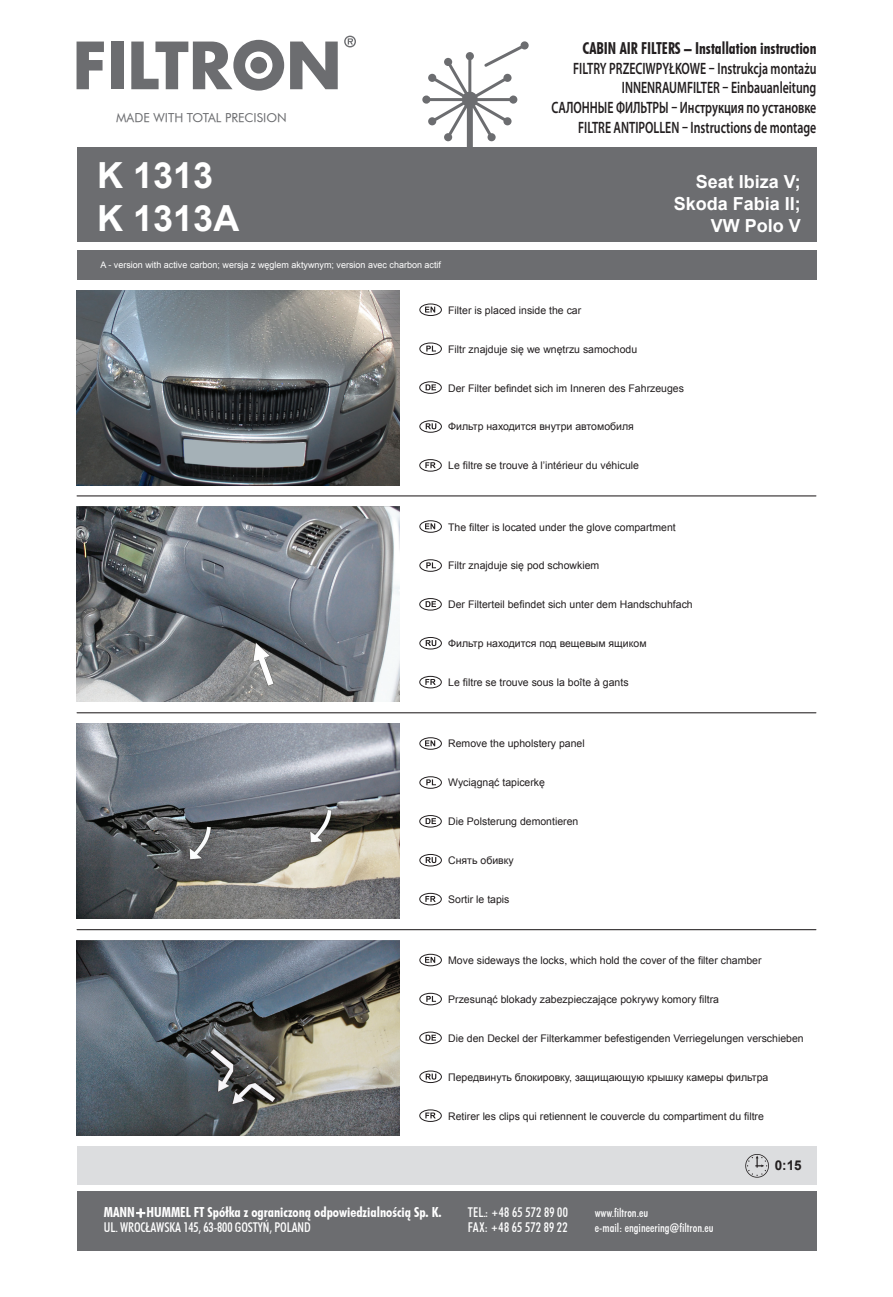
<style>
.page{position:relative;width:893px;height:1297px;background:#fff}
.page>*{position:absolute;margin:0;border:0;box-sizing:border-box;transform-origin:0 0}
.t1{font:700 36px/43.2px "Arial";color:#fff}
.t2{font:700 18px/21.6px "Arial";color:#fff;text-align:right}
.t3{font:600 16.5px/19.8px "Myriad Pro";color:#231f20;text-align:right;scale:.72 1}
.t4{font:16.5px "Futura Bd Cn AT";color:#231f20;scale:.92 1}
.t5{font:13.8px "Futura Bd Cn AT";color:#fff}
.t6{font:13.5px "Futura Md Cn AT";letter-spacing:-.01em;color:#fff}
.t7{font:13.5px/15px "Futura Md Cn AT";letter-spacing:.02em;color:#fff}
.t8{font:700 13.5px "Arial";color:#231f20}
.t9{font:12.45px "Futura Bk AT";color:#6c6d70}
.t10{font:12px/15px "Futura Md Cn AT";color:#fff}
.t11{font:10.5px "Arial";color:#231f20}
.t12{font:9px "Arial";color:#fff}
.s1{font-family:"Futura Black AT";font-size:9px}
.s2{font-family:"Futura X Blk Cn AT";font-size:10.5px}
</style>
<div class="page">
<svg style="left:77px;top:42px;width:27px;height:47px"></svg>
<div style="left:111px;top:42px;width:12px;height:47px;background:#6c6d70"></div>
<svg style="left:131px;top:40px;width:153px;height:51px"></svg>
<svg style="left:290px;top:42px;width:48px;height:47px"></svg>
<svg style="left:344px;top:36px;width:12px;height:11px"></svg>
<div style="left:77px;top:147px;width:739px;height:95px;background:#6c6d70"></div>
<div style="left:77px;top:250px;width:739px;height:29px;background:#6c6d70"></div>
<svg style="left:422px;top:41px;width:107px;height:106px"></svg>
<div style="left:77px;top:1146px;width:739px;height:38px;background:#dcdddf"></div>
<div style="left:77px;top:1191px;width:739px;height:59px;background:#6c6d70"></div>
<svg style="left:136px;top:1208px;width:10px;height:10px"></svg>
<hr style="left:77px;top:495px;width:739px;height:1px;background:#231f20">
<hr style="left:77px;top:712px;width:739px;height:1px;background:#231f20">
<hr style="left:77px;top:929px;width:739px;height:1px;background:#231f20">
<svg style="left:745px;top:1154px;width:24px;height:24px"></svg>
<svg style="left:425px;top:307px;width:10px;height:5px"></svg>
<div style="left:419px;top:304px;width:23px;height:12px;border:1px solid #231f20;border-radius:50%"></div>
<svg style="left:426px;top:346px;width:10px;height:5px"></svg>
<div style="left:419px;top:343px;width:23px;height:12px;border:1px solid #231f20;border-radius:50%"></div>
<svg style="left:426px;top:384px;width:10px;height:6px"></svg>
<div style="left:419px;top:381px;width:23px;height:13px;border:1px solid #231f20;border-radius:50%"></div>
<svg style="left:426px;top:423px;width:10px;height:6px"></svg>
<div style="left:419px;top:420px;width:23px;height:13px;border:1px solid #231f20;border-radius:50%"></div>
<svg style="left:425px;top:462px;width:11px;height:6px"></svg>
<div style="left:419px;top:459px;width:23px;height:13px;border:1px solid #231f20;border-radius:50%"></div>
<svg style="left:425px;top:523px;width:10px;height:6px"></svg>
<div style="left:419px;top:520px;width:23px;height:13px;border:1px solid #231f20;border-radius:50%"></div>
<svg style="left:426px;top:562px;width:10px;height:6px"></svg>
<div style="left:419px;top:559px;width:23px;height:13px;border:1px solid #231f20;border-radius:50%"></div>
<svg style="left:426px;top:601px;width:10px;height:6px"></svg>
<div style="left:419px;top:598px;width:23px;height:12px;border:1px solid #231f20;border-radius:50%"></div>
<svg style="left:426px;top:640px;width:10px;height:6px"></svg>
<div style="left:419px;top:637px;width:23px;height:12px;border:1px solid #231f20;border-radius:50%"></div>
<svg style="left:425px;top:679px;width:11px;height:6px"></svg>
<div style="left:419px;top:676px;width:23px;height:12px;border:1px solid #231f20;border-radius:50%"></div>
<svg style="left:425px;top:740px;width:10px;height:6px"></svg>
<div style="left:419px;top:737px;width:23px;height:13px;border:1px solid #231f20;border-radius:50%"></div>
<svg style="left:426px;top:779px;width:10px;height:6px"></svg>
<div style="left:419px;top:776px;width:23px;height:13px;border:1px solid #231f20;border-radius:50%"></div>
<svg style="left:426px;top:818px;width:10px;height:6px"></svg>
<div style="left:419px;top:815px;width:23px;height:12px;border:1px solid #231f20;border-radius:50%"></div>
<svg style="left:426px;top:857px;width:10px;height:6px"></svg>
<div style="left:419px;top:854px;width:23px;height:12px;border:1px solid #231f20;border-radius:50%"></div>
<svg style="left:425px;top:896px;width:11px;height:6px"></svg>
<div style="left:419px;top:893px;width:23px;height:12px;border:1px solid #231f20;border-radius:50%"></div>
<svg style="left:425px;top:957px;width:10px;height:6px"></svg>
<div style="left:419px;top:954px;width:23px;height:12px;border:1px solid #231f20;border-radius:50%"></div>
<svg style="left:426px;top:996px;width:10px;height:6px"></svg>
<div style="left:419px;top:993px;width:23px;height:12px;border:1px solid #231f20;border-radius:50%"></div>
<svg style="left:426px;top:1035px;width:10px;height:5px"></svg>
<div style="left:419px;top:1032px;width:23px;height:12px;border:1px solid #231f20;border-radius:50%"></div>
<svg style="left:426px;top:1074px;width:10px;height:6px"></svg>
<div style="left:419px;top:1070px;width:23px;height:13px;border:1px solid #231f20;border-radius:50%"></div>
<svg style="left:425px;top:1112px;width:11px;height:6px"></svg>
<div style="left:419px;top:1109px;width:23px;height:13px;border:1px solid #231f20;border-radius:50%"></div>
<img style="left:77px;top:290px;width:323px;height:195px">
<img style="left:77px;top:507px;width:323px;height:195px">
<img style="left:77px;top:723px;width:323px;height:195px">
<img style="left:77px;top:940px;width:323px;height:195px">
<p class="t9" style="left:116px;top:110px;width:172px">MADE WITH TOTAL PRECISION</p>
<h1 class="t1" style="left:97px;top:155px;width:144px">K 1313<br>K 1313А</h1>
<p class="t12" style="left:100px;top:259px;width:342px">A - version with active carbon; wersja z węglem aktywnym; version avec charbon actif</p>
<h3 class="t4" style="left:582px;top:38px;width:256px">CABIN AIR FILTERS – Installation instruction</h3>
<h3 class="t3" style="left:551px;top:58px;width:370px">FILTRY PRZECIWPYŁKOWE – Instrukcja montażu INNENRAUMFILTER – Einbauanleitung<br>САЛОННЫЕ ФИЛЬТРЫ – Инструкция по установке FILTRE ANTIPOLLEN – Instructions de montage</h3>
<h2 class="t2" style="left:674px;top:172px;width:129px">Seat Ibiza V;<br>Skoda Fabia II;<br>VW Polo V</h2>
<p class="t11" style="left:448px;top:303px;width:135px">Filter is placed inside the car</p>
<p class="t11" style="left:448px;top:342px;width:191px">Filtr znajduje się we wnętrzu samochodu</p>
<p class="t11" style="left:448px;top:381px;width:237px">Der Filter befindet sich im Inneren des Fahrzeuges</p>
<p class="t11" style="left:448px;top:420px;width:187px">Фильтр находится внутри автомобиля</p>
<p class="t11" style="left:448px;top:459px;width:192px">Le filtre se trouve à l’intérieur du véhicule</p>
<p class="t11" style="left:448px;top:520px;width:229px">The filter is located under the glove compartment</p>
<p class="t11" style="left:448px;top:559px;width:153px">Filtr znajduje się pod schowkiem</p>
<p class="t11" style="left:448px;top:598px;width:246px">Der Filterteil befindet sich unter dem Handschuhfach</p>
<p class="t11" style="left:448px;top:637px;width:200px">Фильтр находится под вещевым ящиком</p>
<p class="t11" style="left:448px;top:676px;width:182px">Le filtre se trouve sous la boîte à gants</p>
<p class="t11" style="left:448px;top:737px;width:138px">Remove the upholstery panel</p>
<p class="t11" style="left:448px;top:776px;width:98px">Wyciągnąć tapicerkę</p>
<p class="t11" style="left:448px;top:815px;width:132px">Die Polsterung demontieren</p>
<p class="t11" style="left:448px;top:854px;width:67px">Снять обивку</p>
<p class="t11" style="left:448px;top:892px;width:63px">Sortir le tapis</p>
<p class="t11" style="left:448px;top:953px;width:315px">Move sideways the locks, which hold the cover of the filter chamber</p>
<p class="t11" style="left:448px;top:992px;width:272px">Przesunąć blokady zabezpieczające pokrywy komory filtra</p>
<p class="t11" style="left:448px;top:1031px;width:357px">Die den Deckel der Filterkammer befestigenden Verriegelungen verschieben</p>
<p class="t11" style="left:448px;top:1070px;width:322px">Передвинуть блокировку, защищающую крышку камеры фильтра</p>
<p class="t11" style="left:448px;top:1109px;width:317px">Retirer les clips qui retiennent le couvercle du compartiment du filtre</p>
<h3 class="t5" style="left:104px;top:1204px;width:339px">MANN+HUMMEL FT Spółka z ograniczoną odpowiedzialnością Sp. K.</h3>
<p class="t6" style="left:104px;top:1219px;width:208px">UL. WROCŁAWSKA 145, 63-800 GOSTYŃ, POLAND</p>
<p class="t7" style="left:468px;top:1205px;width:102px">TEL.: <span class="s1">+</span>48 65 572 89 00<br>FAX: <span class="s1">+</span>48 65 572 89 22</p>
<p class="t10" style="left:595px;top:1205px;width:120px">www.filtron.eu<br>e-mail: engineering<span class="s2">@</span>filtron.eu</p>
<p class="t8" style="left:775px;top:1156px;width:29px">0:15</p>
</div>
